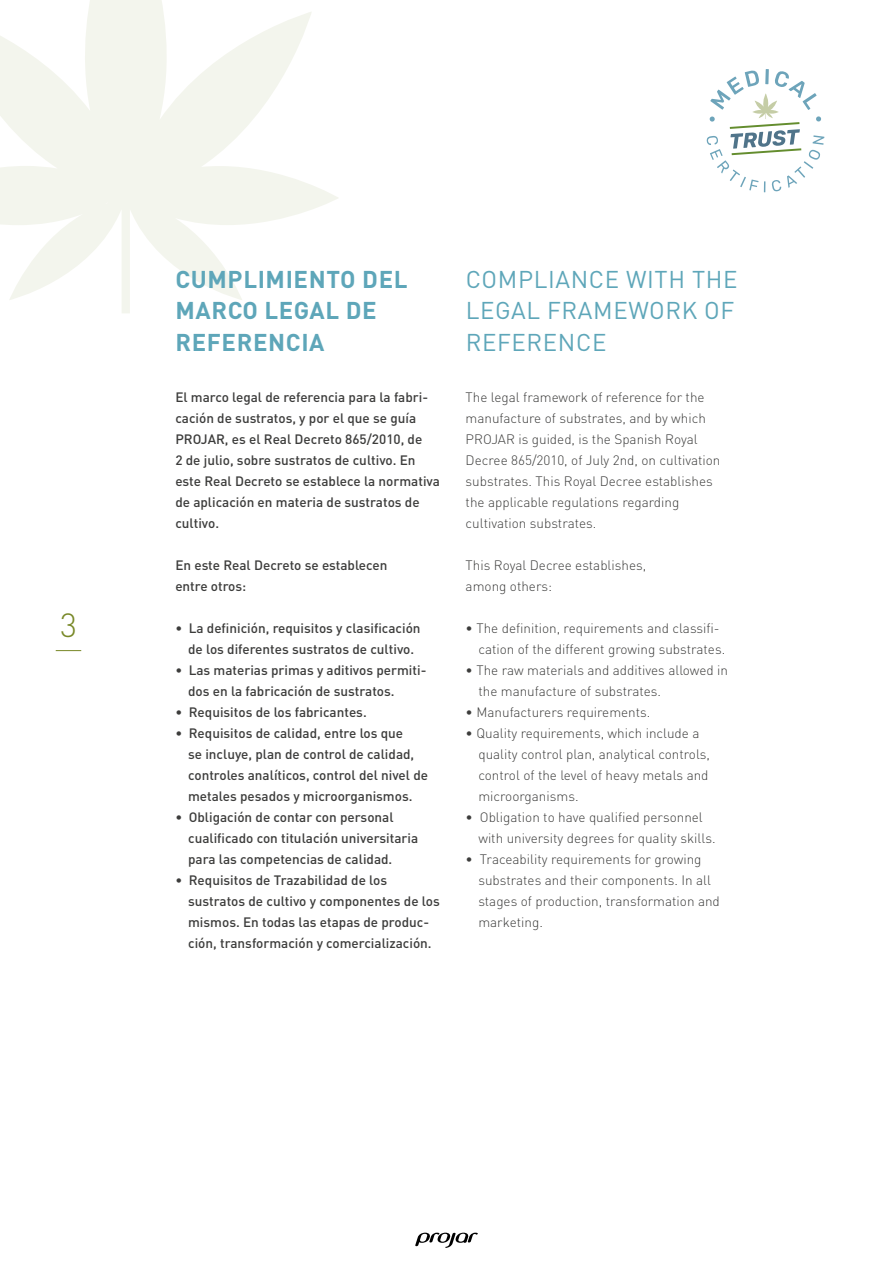
<style>
.page{position:relative;width:893px;height:1263px;background:#fff}
.page>*{position:absolute;margin:0;border:0;box-sizing:border-box;transform-origin:0 0}
.t1{font:300 33px "DIN Pro";color:#788827}
.t2{font:24px/31.5px "DIN Pro";letter-spacing:.025em;color:#5ea6b9}
.t3{font:700 24px/31.5px "DIN Pro";letter-spacing:.025em;color:#5ea6b9}
.t4{font:500 13.5px/21px "DIN Pro";color:#3c3c3b}
.t5{font:300 13.5px/21px "DIN Pro";color:#3c3c3b}
</style>
<div class="page">
<svg style="left:56px;top:650px;width:25px;height:1px"></svg>
<svg style="left:0;top:0;width:338px;height:313px;fill:#f3f5ed"></svg>
<svg style="left:707px;top:69px;width:117px;height:123px"></svg>
<svg style="left:415px;top:1233px;width:63px;height:15px"></svg>
<h1 class="t1" style="left:60px;top:603px;width:18px">3</h1>
<h2 class="t3" style="left:175px;top:262px;width:234px">CUMPLIMIENTO DEL<br>MARCO LEGAL DE<br>REFERENCIA</h2>
<p class="t4" style="left:175px;top:386px;width:266px">El marco legal de referencia para la fabri&shy;cación de sustratos, y por el que se guía PROJAR, es el Real Decreto 865/2010, de<br>2 de julio, sobre sustratos de cultivo. En este Real Decreto se establece la normativa de aplicación en materia de sustratos de cultivo.</p>
<p class="t4" style="left:175px;top:554px;width:214px">En este Real Decreto se establecen entre otros:</p>
<p class="t4" style="left:175px;top:617px;width:247px;text-align:center">• La definición, requisitos y clasificación de los diferentes sustratos de cultivo.</p>
<p class="t4" style="left:188px;top:659px;width:240px;text-indent:-13px">• Las materias primas y aditivos permiti&shy;dos en la fabricación de sustratos.</p>
<p class="t4" style="left:175px;top:701px;width:193px">• Requisitos de los fabricantes.</p>
<p class="t4" style="left:188px;top:722px;width:241px;text-indent:-13px">• Requisitos de calidad, entre los que<br>se incluye, plan de control de calidad, controles analíticos, control del nivel de metales pesados y microorganismos.</p>
<p class="t4" style="left:188px;top:806px;width:232px;text-indent:-13px">• Obligación de contar con personal cualificado con titulación universitaria para las competencias de calidad.</p>
<p class="t4" style="left:188px;top:869px;width:253px;text-indent:-13px">• Requisitos de Trazabilidad de los sustratos de cultivo y componentes de los mismos. En todas las etapas de produc&shy;ción, transformación y comercialización.</p>
<h2 class="t2" style="left:466px;top:262px;width:273px">COMPLIANCE WITH THE<br>LEGAL FRAMEWORK OF<br>REFERENCE</h2>
<p class="t5" style="left:466px;top:386px;width:256px">The legal framework of reference for the manufacture of substrates, and by which PROJAR is guided, is the Spanish Royal Decree 865/2010, of July 2nd, on cultivation substrates. This Royal Decree establishes the applicable regulations regarding cultivation substrates.</p>
<p class="t5" style="left:466px;top:554px;width:182px">This Royal Decree establishes, among others:</p>
<p class="t5" style="left:478px;top:617px;width:248px;text-indent:-13px">• The definition, requirements and classifi&shy;cation of the different growing substrates.</p>
<p class="t5" style="left:478px;top:659px;width:251px;text-indent:-13px">• The raw materials and additives allowed in the manufacture of substrates.</p>
<p class="t5" style="left:466px;top:701px;width:186px">• Manufacturers requirements.</p>
<p class="t5" style="left:478px;top:722px;width:233px;text-indent:-13px">• Quality requirements, which include a quality control plan, analytical controls, control of the level of heavy metals and microorganisms.</p>
<p class="t5" style="left:478px;top:806px;width:239px;text-indent:-13px">• Obligation to have qualified personnel with university degrees for quality skills.</p>
<p class="t5" style="left:478px;top:848px;width:243px;text-indent:-13px">• Traceability requirements for growing substrates and their components. In all stages of production, transformation and marketing.</p>
</div>
